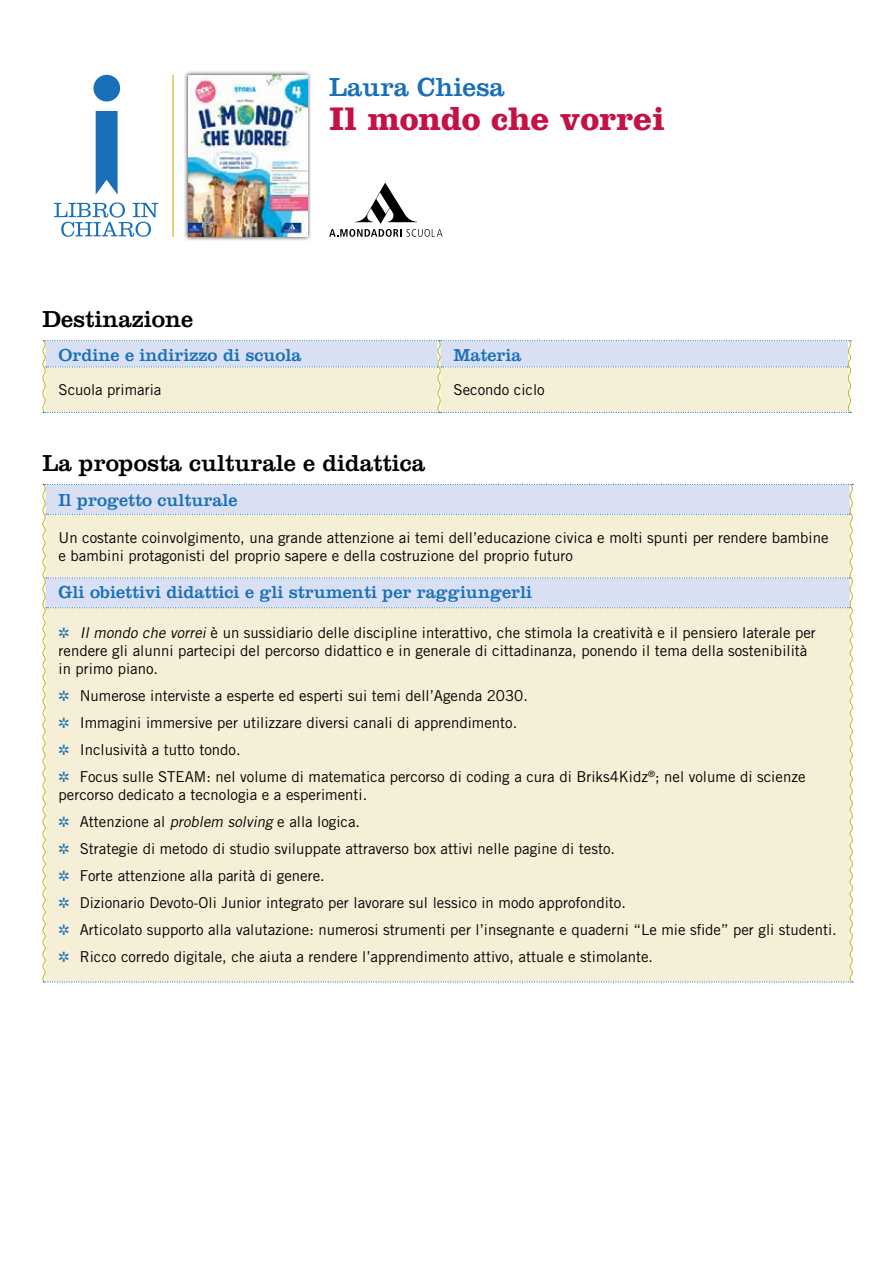
<style>
.page{position:relative;width:893px;height:1263px;background:#fff}
.page>*{position:absolute;margin:0;border:0;box-sizing:border-box;transform-origin:0 0}
.t1{font:700 33.9px "Clarendon";color:#c51244}
.t2{font:27.15px "Clarendon";color:#1a70b8}
.t3{font:24px "Clarendon";color:#000}
.t4{font:18px "Clarendon";color:#1a70b8}
.t5{font:15px/27px "Trade Gothic LT Std";color:#000}
.s1{color:#1a70b8}
.s2{font-style:italic}
</style>
<div class="page">
<hr style="left:172px;top:75px;width:2px;height:162px;background:#c5b612">
<svg style="left:96px;top:111px;width:22px;height:84px;background:#337fbf"></svg>
<div style="left:93px;top:75px;width:27px;height:26px;background:#1a70b8;border-radius:50%"></div>
<svg style="left:54px;top:202px;width:104px;height:35px"></svg>
<div style="left:183px;top:70px;width:128px;height:171px;background:#000;opacity:.75"></div>
<img style="left:188px;top:75px;width:119px;height:162px">
<svg style="left:329px;top:183px;width:114px;height:54px"></svg>
<svg style="left:42px;top:340px;width:810px;height:73px;background:#e7e8e0"></svg>
<svg style="left:42px;top:484px;width:812px;height:498px;background:#f0ecd9"></svg>
<h3 class="t3" style="left:43px;top:305px;width:152px">Destinazione</h3>
<h2 class="t2" style="left:329px;top:71px;width:177px">Laura Chiesa</h2>
<h1 class="t1" style="left:329px;top:98px;width:338px">Il mondo che vorrei</h1>
<p class="t4" style="left:59px;top:344px;width:244px">Ordine e indirizzo di scuola</p>
<p class="t4" style="left:454px;top:344px;width:70px">Materia</p>
<p class="t5" style="left:59px;top:376px;width:104px">Scuola primaria</p>
<p class="t5" style="left:454px;top:376px;width:93px">Secondo ciclo</p>
<h3 class="t3" style="left:43px;top:449px;width:384px">La proposta culturale e didattica</h3>
<p class="t4" style="left:59px;top:490px;width:181px">Il progetto culturale</p>
<p class="t5" style="left:59px;top:528px;width:771px;line-height:18px">Un costante coinvolgimento, una grande attenzione ai temi dell’educazione civica e molti spunti per rendere bambine e bambini protagonisti del proprio sapere e della costruzione del proprio futuro</p>
<p class="t4" style="left:59px;top:582px;width:475px">Gli obiettivi didattici e gli strumenti per raggiungerli</p>
<p class="t5" style="left:59px;top:624px;width:759px;line-height:18px"><span class="s1">✲</span> <span class="s2">Il mondo che vorrei</span> è un sussidiario delle discipline interattivo, che stimola la creatività e il pensiero laterale per rendere gli alunni partecipi del percorso didattico e in generale di cittadinanza, ponendo il tema della sostenibilità in primo piano.</p>
<p class="t5" style="left:59px;top:682px;width:748px"><span class="s1">✲</span> Numerose interviste a esperte ed esperti sui temi dell’Agenda 2030.<br><span class="s1">✲</span> Immagini immersive per utilizzare diversi canali di apprendimento.<br><span class="s1">✲</span> Inclusività a tutto tondo.<br><span class="s1">✲</span> Focus sulle STEAM: nel volume di matematica percorso di coding a cura di Briks4Kidz<sup>®</sup>; nel volume di scienze</p>
<p class="t5" style="left:59px;top:781px;width:780px">percorso dedicato a tecnologia e a esperimenti.<br><span class="s1">✲</span> Attenzione al <span class="s2">problem solving</span> e alla logica.<br><span class="s1">✲</span> Strategie di metodo di studio sviluppate attraverso box attivi nelle pagine di testo.<br><span class="s1">✲</span> Forte attenzione alla parità di genere.<br><span class="s1">✲</span> Dizionario Devoto-Oli Junior integrato per lavorare sul lessico in modo approfondito.<br><span class="s1">✲</span> Articolato supporto alla valutazione: numerosi strumenti per l’insegnante e quaderni “Le mie sfide” per gli studenti. <span class="s1">✲</span> Ricco corredo digitale, che aiuta a rendere l’apprendimento attivo, attuale e stimolante.</p>
</div>
